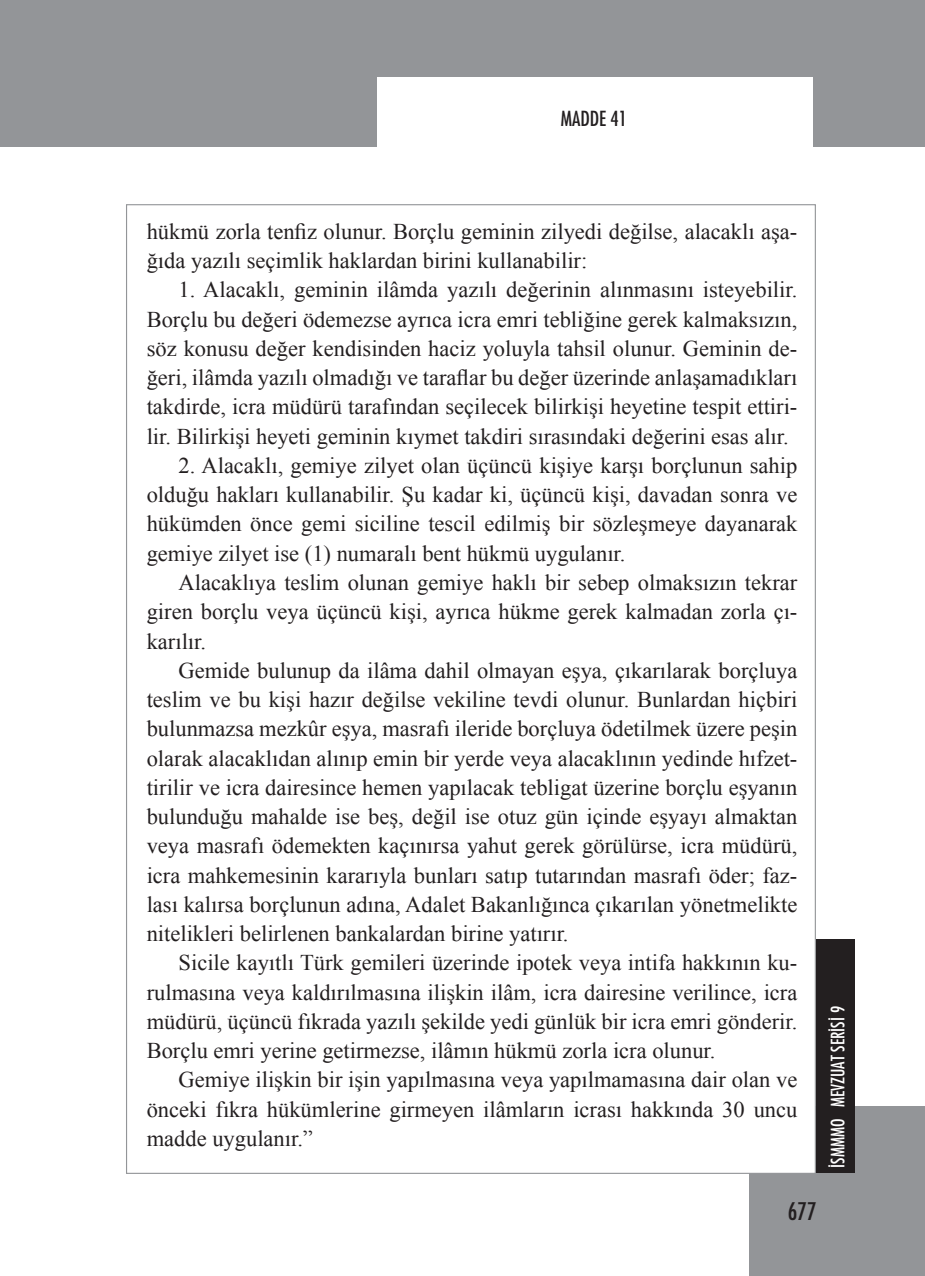
<style>
.page{position:relative;width:925px;height:1276px;background:#fff}
.page>*{position:absolute;margin:0;border:0;box-sizing:border-box;transform-origin:0 0}
.t1{font:23.62px "Futura Cond Nr Tr";color:#231f20}
.t2{font:22.5px/29.2px "Times New Roman";color:#231f20;text-align:justify}
.t3{font:20.25px "Futura Cond Nr Tr";color:#231f20}
.t4{font:18px "Futura Cond Nr Tr";color:#fff}
</style>
<div class="page">
<div style="left:0;top:0;width:925px;height:146px;background:#939598"></div>
<div style="left:749px;top:1107px;width:176px;height:169px;background:#939598"></div>
<div style="left:126px;top:204px;width:690px;height:970px;background:#fff;border:1px solid #939598"></div>
<div style="left:377px;top:77px;width:435px;height:93px;background:#fff"></div>
<div style="left:816px;top:939px;width:39px;height:234px;background:#231f20"></div>
<p class="t3" style="left:561px;top:106px;width:68px">MADDE 41</p>
<p class="t2" style="left:147px;top:216px;width:652px">hükmü zorla tenfiz olunur. Borçlu geminin zilyedi değilse, alacaklı aşa&shy;ğıda yazılı seçimlik haklardan birini kullanabilir:</p>
<p class="t2" style="left:147px;top:275px;width:652px;text-indent:32px">1. Alacaklı, geminin ilâmda yazılı değerinin alınmasını isteyebilir.<br>Borçlu bu değeri ödemezse ayrıca icra emri tebliğine gerek kalmaksızın, söz konusu değer kendisinden haciz yoluyla tahsil olunur. Geminin de&shy;ğeri, ilâmda yazılı olmadığı ve taraflar bu değer üzerinde anlaşamadıkları takdirde, icra müdürü tarafından seçilecek bilirkişi heyetine tespit ettiri&shy;lir. Bilirkişi heyeti geminin kıymet takdiri sırasındaki değerini esas alır.</p>
<p class="t2" style="left:147px;top:450px;width:652px;text-indent:32px">2. Alacaklı, gemiye zilyet olan üçüncü kişiye karşı borçlunun sahip olduğu hakları kullanabilir. Şu kadar ki, üçüncü kişi, davadan sonra ve hükümden önce gemi siciline tescil edilmiş bir sözleşmeye dayanarak gemiye zilyet ise (1) numaralı bent hükmü uygulanır.</p>
<p class="t2" style="left:147px;top:567px;width:652px;text-indent:32px">Alacaklıya teslim olunan gemiye haklı bir sebep olmaksızın tekrar giren borçlu veya üçüncü kişi, ayrıca hükme gerek kalmadan zorla çı&shy;karılır.</p>
<p class="t2" style="left:147px;top:655px;width:652px;text-indent:32px">Gemide bulunup da ilâma dahil olmayan eşya, çıkarılarak borçluya teslim ve bu kişi hazır değilse vekiline tevdi olunur. Bunlardan hiçbiri bulunmazsa mezkûr eşya, masrafı ileride borçluya ödetilmek üzere peşin olarak alacaklıdan alınıp emin bir yerde veya alacaklının yedinde hıfzet&shy;tirilir ve icra dairesince hemen yapılacak tebligat üzerine borçlu eşyanın bulunduğu mahalde ise beş, değil ise otuz gün içinde eşyayı almaktan veya masrafı ödemekten kaçınırsa yahut gerek görülürse, icra müdürü, icra mahkemesinin kararıyla bunları satıp tutarından masrafı öder; faz&shy;lası kalırsa borçlunun adına, Adalet Bakanlığınca çıkarılan yönetmelikte nitelikleri belirlenen bankalardan birine yatırır.</p>
<p class="t2" style="left:147px;top:948px;width:652px;text-indent:32px">Sicile kayıtlı Türk gemileri üzerinde ipotek veya intifa hakkının ku&shy;rulmasına veya kaldırılmasına ilişkin ilâm, icra dairesine verilince, icra müdürü, üçüncü fıkrada yazılı şekilde yedi günlük bir icra emri gönderir.<br>Borçlu emri yerine getirmezse, ilâmın hükmü zorla icra olunur.</p>
<p class="t2" style="left:147px;top:1065px;width:652px;text-indent:32px">Gemiye ilişkin bir işin yapılmasına veya yapılmamasına dair olan ve önceki fıkra hükümlerine girmeyen ilâmların icrası hakkında 30 uncu madde uygulanır.”</p>
<p class="t4" style="left:826px;top:1167px;width:163px;rotate:-90deg">İSMMMO MEVZUAT SERİSİ 9</p>
<p class="t1" style="left:788px;top:1196px;width:31px">677</p>
</div>
